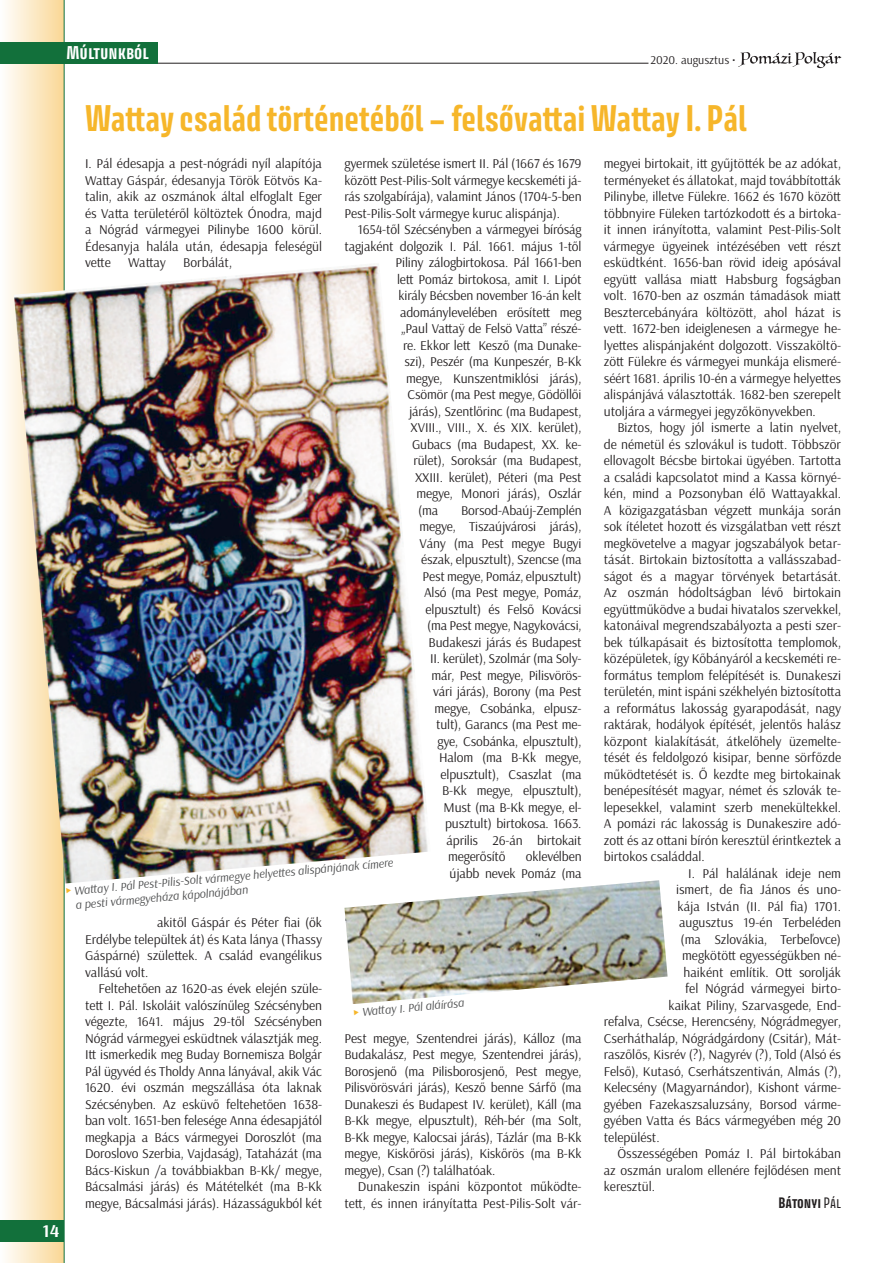
<style>
.page{position:relative;width:893px;height:1263px;background:#fff}
.page>*{position:absolute;margin:0;border:0;box-sizing:border-box;transform-origin:0 0}
.Főcím{font:700 33px "Avory I Latn";color:#f6b62a}
.t1{font:700 18px "Arsenal";color:#fff}
.t2{font:700 16.5px "Avory I Latn";color:#fff}
.Kenyér{font:13.5px/16.5px "Arsenal";letter-spacing:-.01em;color:#231f20;text-align:justify}
.Kenyér_kiengedve{font:13.5px/16.5px "Arsenal";color:#231f20;text-align:justify}
.Aláírás{font:700 13.5px "Avory I Latn";color:#231f20}
.képaláírás{font:italic 12px/14.4px "Arsenal";color:#4b4c4d}
.t3{font:12px "Arsenal";color:#231f20}
.s1{font-weight:400}
</style>
<div class="page">
<div style="left:0;top:0;width:64px;height:1263px;background:linear-gradient(to right,#fefefe,#fad896)"></div>
<hr style="left:64px;top:0;width:1px;height:1263px;background:#12703b">
<div style="left:0;top:1220px;width:64px;height:22px;background:#12703b"></div>
<hr style="left:156px;top:63px;width:492px;height:1px;background:#231f20">
<svg style="left:738px;top:52px;width:103px;height:16px"></svg>
<div style="left:0;top:42px;width:157px;height:21px;background:#12703b"></div>
<img style="left:14px;top:263px;width:414px;height:620px">
<img style="left:344px;top:880px;width:324px;height:124px">
<p class="t2" style="left:66px;top:42px;width:84px">Múltunkból</p>
<p class="t3" style="left:650px;top:52px;width:87px">2020. augusztus •</p>
<p class="t1" style="left:43px;top:1220px;width:18px">14</p>
<p class="Főcím" style="left:85px;top:97px;width:663px">Wattay család történetéből – felsővattai Wattay I. Pál</p>
<p class="Kenyér_kiengedve" style="left:85px;top:155px;width:239px">I. Pál édesapja a pest-nógrádi nyíl alapítója Wattay Gáspár, édesanyja Török Eötvös Ka&shy;talin, akik az oszmánok által elfoglalt Eger és Vatta területéről költöztek Ónodra, majd a Nógrád vármegyei Pilinybe 1600 körül.<br>Édesanyja halála után, édesapja feleségül vette</p>
<p class="Kenyér" style="left:344px;top:155px;width:239px">gyermek születése ismert II. Pál (1667 és 1679 között Pest-Pilis-Solt vármegye kecskeméti já&shy;rás szolgabírája), valamint János (1704-5-ben Pest-Pilis-Solt vármegye kuruc alispánja).</p>
<p class="Kenyér" style="left:358px;top:221px;width:225px">1654-től Szécsényben a vármegyei bíróság</p>
<p class="Kenyér" style="left:344px;top:238px;width:239px">tagjaként dolgozik I. Pál. 1661. május 1-től</p>
<p class="Kenyér" style="left:396px;top:254px;width:188px">Piliny zálogbirtokosa. Pál 1661-ben</p>
<p class="Kenyér" style="left:397px;top:271px;width:186px">lett Pomáz birtokosa, amit I. Lipót</p>
<p class="Kenyér" style="left:399px;top:287px;width:184px">király Bécsben november 16-án kelt</p>
<p class="Kenyér" style="left:400px;top:304px;width:183px">adománylevelében erősített meg</p>
<p class="Kenyér" style="left:402px;top:320px;width:181px">„Paul Vattaÿ de Felsö Vatta” részé-</p>
<p class="Kenyér" style="left:403px;top:337px;width:180px">re. Ekkor lett Kesző (ma Dunake-</p>
<p class="Kenyér" style="left:405px;top:353px;width:179px">szi), Peszér (ma Kunpeszér, B-Kk</p>
<p class="Kenyér" style="left:406px;top:370px;width:177px">megye, Kunszentmiklósi járás),</p>
<p class="Kenyér" style="left:408px;top:386px;width:175px">Csömör (ma Pest megye, Gödöllői</p>
<p class="Kenyér" style="left:409px;top:403px;width:174px">járás), Szentlőrinc (ma Budapest,</p>
<p class="Kenyér" style="left:411px;top:419px;width:172px">XVIII., VIII., X. és XIX. kerület),</p>
<p class="Kenyér" style="left:412px;top:436px;width:171px">Gubacs (ma Budapest, XX. ke-</p>
<p class="Kenyér" style="left:414px;top:452px;width:170px">rület), Soroksár (ma Budapest,</p>
<p class="Kenyér" style="left:415px;top:469px;width:168px">XXIII. kerület), Péteri (ma Pest</p>
<p class="Kenyér" style="left:417px;top:485px;width:167px">megye, Monori járás), Oszlár</p>
<p class="Kenyér" style="left:418px;top:502px;width:22px">(ma</p>
<p class="Kenyér" style="left:461px;top:502px;width:122px">Borsod-Abaúj-Zemplén</p>
<p class="Kenyér" style="left:420px;top:518px;width:164px">megye, Tiszaújvárosi járás),</p>
<p class="Kenyér" style="left:420px;top:535px;width:163px">Vány (ma Pest megye Bugyi</p>
<p class="Kenyér" style="left:421px;top:551px;width:162px">észak, elpusztult), Szencse (ma</p>
<p class="Kenyér" style="left:423px;top:568px;width:160px">Pest megye, Pomáz, elpusztult)</p>
<p class="Kenyér" style="left:424px;top:584px;width:159px">Alsó (ma Pest megye, Pomáz,</p>
<p class="Kenyér" style="left:426px;top:601px;width:158px">elpusztult) és Felső Kovácsi</p>
<p class="Kenyér" style="left:427px;top:617px;width:156px">(ma Pest megye, Nagykovácsi,</p>
<p class="Kenyér" style="left:429px;top:634px;width:155px">Budakeszi járás és Budapest</p>
<p class="Kenyér" style="left:430px;top:650px;width:153px">II. kerület), Szolmár (ma Soly-</p>
<p class="Kenyér" style="left:432px;top:667px;width:151px">már, Pest megye, Pilisvörös-</p>
<p class="Kenyér" style="left:433px;top:683px;width:150px">vári járás), Borony (ma Pest</p>
<p class="Kenyér" style="left:435px;top:700px;width:148px">megye, Csobánka, elpusz-</p>
<p class="Kenyér" style="left:436px;top:716px;width:147px">tult), Garancs (ma Pest me-</p>
<p class="Kenyér" style="left:438px;top:733px;width:146px">gye, Csobánka, elpusztult),</p>
<p class="Kenyér" style="left:439px;top:749px;width:144px">Halom (ma B-Kk megye,</p>
<p class="Kenyér" style="left:441px;top:766px;width:142px">elpusztult), Csaszlat (ma</p>
<p class="Kenyér" style="left:442px;top:782px;width:141px">B-Kk megye, elpusztult),</p>
<p class="Kenyér" style="left:444px;top:799px;width:139px">Must (ma B-Kk megye, el-</p>
<p class="Kenyér" style="left:445px;top:815px;width:138px">pusztult) birtokosa. 1663.</p>
<p class="Kenyér" style="left:447px;top:832px;width:136px">április 26-án birtokait</p>
<p class="Kenyér" style="left:448px;top:848px;width:59px">megerősítő</p>
<p class="Kenyér_kiengedve" style="left:128px;top:254px;width:39px">Wattay</p>
<p class="Kenyér_kiengedve" style="left:183px;top:254px;width:50px">Borbálát,</p>
<p class="Kenyér" style="left:450px;top:848px;width:134px;text-align:right">oklevélben<br>újabb nevek Pomáz (ma</p>
<p class="képaláírás" style="left:74px;top:883px;width:321px;rotate:-5deg">Watt ay I. Pál Pest-Pilis-Solt vármegye helyett es alispánjának címere a pesti vármegyeháza kápolnájában</p>
<p class="Kenyér_kiengedve" style="left:85px;top:914px;width:239px;text-indent:72px">akitől Gáspár és Péter fiai (ők Erdélybe települtek át) és Kata lánya (Thassy Gáspárné) születtek. A család evangélikus vallású volt.</p>
<p class="Kenyér" style="left:85px;top:980px;width:239px;text-indent:14px">Feltehetően az 1620-as évek elején szüle&shy;tett I. Pál. Iskoláit valószínűleg Szécsényben végezte, 1641. május 29-től Szécsényben Nógrád vármegyei esküdtnek választják meg.<br>Itt ismerkedik meg Buday Bornemisza Bolgár Pál ügyvéd és Tholdy Anna lányával, akik Vác 1620. évi oszmán megszállása óta laknak Szécsényben. Az esküvő feltehetően 1638- ban volt. 1651-ben felesége Anna édesapjától megkapja a Bács vármegyei Doroszlót (ma Doroslovo Szerbia, Vajdaság), Tataházát (ma Bács-Kiskun /a továbbiakban B-Kk/ megye, Bácsalmási járás) és Mátételkét (ma B-Kk megye, Bácsalmási járás). Házasságukból két</p>
<p class="képaláírás" style="left:361px;top:1005px;width:104px;rotate:-5deg">Watt ay I. Pál aláírása</p>
<p class="Kenyér" style="left:344px;top:1030px;width:239px">Pest megye, Szentendrei járás), Kálloz (ma Budakalász, Pest megye, Szentendrei járás), Borosjenő (ma Pilisborosjenő, Pest megye, Pilisvörösvári járás), Kesző benne Sárfő (ma Dunakeszi és Budapest IV. kerület), Káll (ma B-Kk megye, elpusztult), Réh-bér (ma Solt, B-Kk megye, Kalocsai járás), Tázlár (ma B-Kk megye, Kiskőrösi járás), Kiskőrös (ma B-Kk megye), Csan (?) találhatóak.</p>
<p class="Kenyér" style="left:344px;top:1178px;width:239px;text-align:right">Dunakeszin ispáni központot működte&shy;tett, és innen irányítatta Pest-Pilis-Solt vár-</p>
<p class="Kenyér" style="left:604px;top:155px;width:239px">megyei birtokait, itt gyűjtötték be az adókat, terményeket és állatokat, majd továbbították Pilinybe, illetve Fülekre. 1662 és 1670 között többnyire Füleken tartózkodott és a birtoka&shy;it innen irányította, valamint Pest-Pilis-Solt vármegye ügyeinek intézésében vett részt esküdtként. 1656-ban rövid ideig apósával együtt vallása miatt Habsburg fogságban volt. 1670-ben az oszmán támadások miatt Besztercebányára költözött, ahol házat is vett. 1672-ben ideiglenesen a vármegye he&shy;lyettes alispánjaként dolgozott. Visszaköltö&shy;zött Fülekre és vármegyei munkája elismeré&shy;séért 1681. április 10-én a vármegye helyettes alispánjává választották. 1682-ben szerepelt utoljára a vármegyei jegyzőkönyvekben.</p>
<p class="Kenyér" style="left:604px;top:419px;width:239px;text-indent:14px">Biztos, hogy jól ismerte a latin nyelvet, de németül és szlovákul is tudott. Többször ellovagolt Bécsbe birtokai ügyében. Tartotta a családi kapcsolatot mind a Kassa környé&shy;kén, mind a Pozsonyban élő Wattayakkal.<br>A közigazgatásban végzett munkája során sok ítéletet hozott és vizsgálatban vett részt megkövetelve a magyar jogszabályok betar&shy;tását. Birtokain biztosította a vallásszabad&shy;ságot és a magyar törvények betartását.<br>Az oszmán hódoltságban lévő birtokain együttműködve a budai hivatalos szervekkel, katonáival megrendszabályozta a pesti szer&shy;bek túlkapásait és biztosította templomok, középületek, így Kőbányáról a kecskeméti re&shy;formátus templom felépítését is. Dunakeszi területén, mint ispáni székhelyén biztosította a református lakosság gyarapodását, nagy raktárak, hodályok építését, jelentős halász központ kialakítását, átkelőhely üzemelte&shy;tését és feldolgozó kisipar, benne sörfőzde működtetését is. Ő kezdte meg birtokainak benépesítését magyar, német és szlovák te&shy;lepesekkel, valamint szerb menekültekkel.<br>A pomázi rác lakosság is Dunakeszire adó&shy;zott és az ottani bírón keresztül érintkeztek a birtokos családdal.</p>
<p class="Kenyér" style="left:688px;top:865px;width:154px">I. Pál halálának ideje nem</p>
<p class="Kenyér" style="left:676px;top:881px;width:166px">ismert, de fia János és uno-</p>
<p class="Kenyér" style="left:678px;top:898px;width:165px">kája István (II. Pál fia) 1701.</p>
<p class="Kenyér" style="left:679px;top:914px;width:163px">augusztus 19-én Terbeléden</p>
<p class="Kenyér" style="left:681px;top:931px;width:162px">(ma Szlovákia, Terbeľovce)</p>
<p class="Kenyér" style="left:682px;top:947px;width:160px">megkötött egyességükben né-</p>
<p class="Kenyér" style="left:684px;top:964px;width:159px">haiként említik. Ott sorolják</p>
<p class="Kenyér" style="left:685px;top:980px;width:157px">fel Nógrád vármegyei birto-</p>
<p class="Kenyér" style="left:669px;top:997px;width:174px">kaikat Piliny, Szarvasgede, End-</p>
<p class="Kenyér" style="left:604px;top:1013px;width:239px">refalva, Csécse, Herencsény, Nógrádmegyer,</p>
<p class="Kenyér" style="left:604px;top:1030px;width:239px">Cserháthaláp, Nógrádgárdony (Csitár), Mát-</p>
<p class="Kenyér" style="left:604px;top:1046px;width:239px">raszőlős, Kisrév (?), Nagyrév (?), Told (Alsó és</p>
<p class="Kenyér" style="left:604px;top:1063px;width:239px">Felső), Kutasó, Cserhátszentiván, Almás (?),</p>
<p class="Kenyér" style="left:604px;top:1079px;width:239px">Kelecsény (Magyarnándor), Kishont várme-</p>
<p class="Kenyér" style="left:604px;top:1096px;width:239px">gyében Fazekaszsaluzsány, Borsod várme-</p>
<p class="Kenyér" style="left:604px;top:1112px;width:239px">gyében Vatta és Bács vármegyében még 20</p>
<p class="Kenyér" style="left:604px;top:1129px;width:57px">települést.</p>
<p class="Kenyér" style="left:604px;top:1145px;width:239px;text-indent:14px">Összességében Pomáz I. Pál birtokában az oszmán uralom ellenére fejlődésen ment keresztül.</p>
<p class="Aláírás" style="left:778px;top:1194px;width:64px">Bátonyi <span class="s1">Pál</span></p>
</div>
